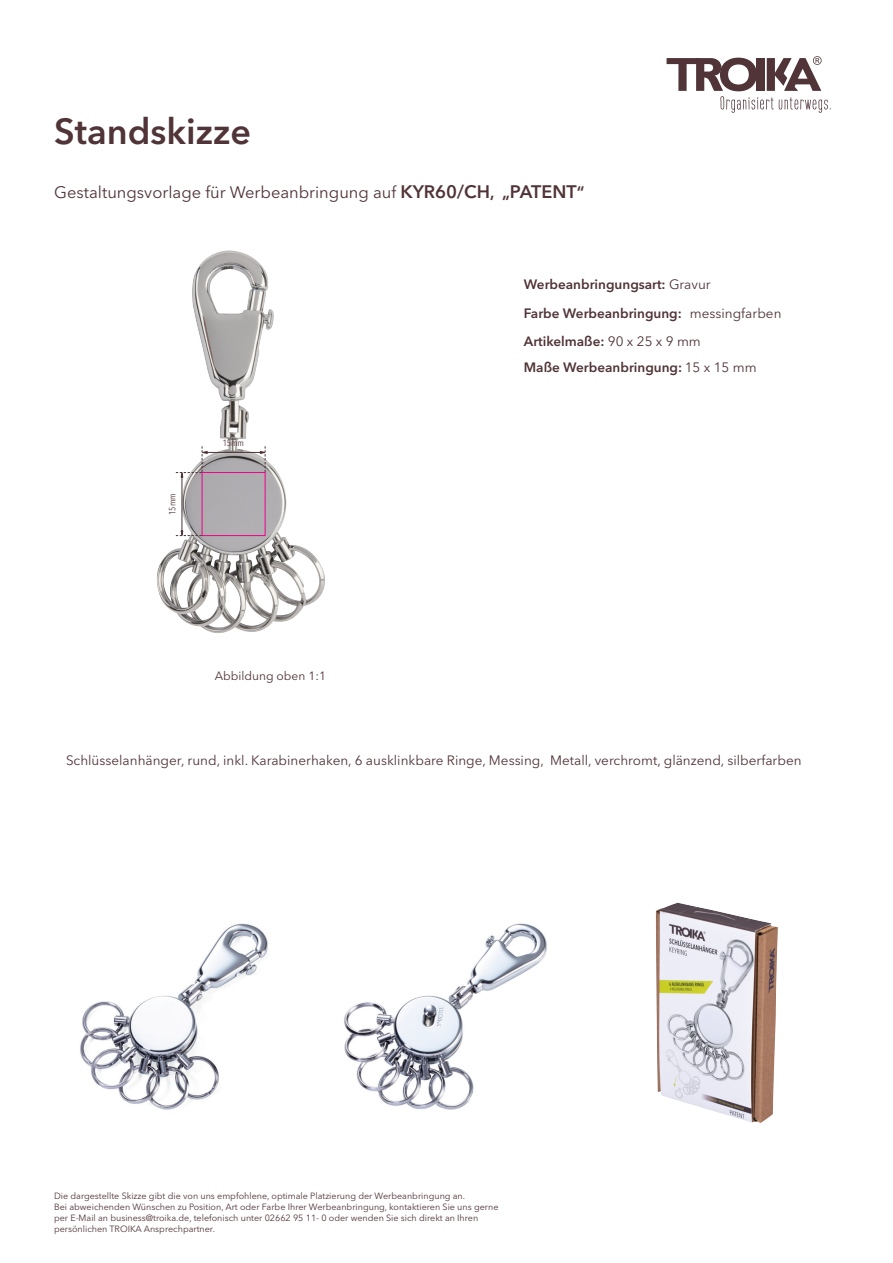
<style>
.page{position:relative;width:893px;height:1263px;background:#fff}
.page>*{position:absolute;margin:0;border:0;box-sizing:border-box;transform-origin:0 0}
.t1{font:600 36px "Avenir Next LT Pro";color:#503438}
.t2{font:16.5px "Avenir Next LT Pro";color:#503438}
.t3{font:13.5px "Avenir Next LT Pro";color:#503438}
.t4{font:600 13.5px/28.5px "Avenir Next LT Pro";color:#503438}
.t5{font:12px "Avenir Next LT Pro";color:#503438}
.t6{font:9px/10.8px "Avenir Next LT Pro";color:#503438}
.t7{font:condensed 9px "Avenir Next LT Pro";color:#503438}
.s1{font-weight:600;font-size:18px}
.s2{font-weight:600}
.s3{font-weight:400}
</style>
<div class="page">
<svg style="left:667px;top:56px;width:164px;height:57px"></svg>
<img style="left:156px;top:250px;width:169px;height:383px">
<div style="left:202px;top:472px;width:63px;height:64px;border:1px solid #ed028c"></div>
<hr style="left:182px;top:476px;width:1px;height:56px;background:#503438">
<svg style="left:176px;top:530px;width:26px;height:6px"></svg>
<hr style="left:206px;top:452px;width:58px;height:1px;background:#503438">
<svg style="left:260px;top:446px;width:6px;height:26px"></svg>
<svg style="left:176px;top:446px;width:32px;height:32px"></svg>
<img style="left:80px;top:924px;width:188px;height:185px">
<img style="left:344px;top:924px;width:203px;height:185px">
<img style="left:656px;top:902px;width:122px;height:221px">
<h1 class="t1" style="left:54px;top:110px;width:198px">Standskizze</h1>
<h2 class="t2" style="left:54px;top:182px;width:532px">Gestaltungsvorlage für Werbeanbringung auf <span class="s1">KYR60/CH</span><span class="s2">, „</span><span class="s1">PATENT</span><span class="s2">“</span></h2>
<h3 class="t4" style="left:524px;top:270px;width:188px">Werbeanbringungsart: <span class="s3">Gravur<br></span>Farbe Werbeanbringung:<br>Artikelmaße: <span class="s3">90 x 25 x 9 mm</span></h3>
<h3 class="t3" style="left:690px;top:305px;width:93px">messingfarben</h3>
<p class="t7" style="left:167px;top:515px;width:23px;rotate:-90deg">15mm</p>
<p class="t7" style="left:223px;top:437px;width:23px">15mm</p>
<h3 class="t5" style="left:215px;top:669px;width:113px">Abbildung oben 1:1</h3>
<h3 class="t4" style="left:524px;top:353px;width:234px">Maße Werbeanbringung: <span class="s3">15 x 15 mm</span></h3>
<h3 class="t3" style="left:66px;top:752px;width:737px">Schlüsselanhänger, rund, inkl. Karabinerhaken, 6 ausklinkbare Ringe, Messing, Metall, verchromt, glänzend, silberfarben</h3>
<p class="t6" style="left:54px;top:1191px;width:446px">Die dargestellte Skizze gibt die von uns empfohlene, optimale Platzierung der Werbeanbringung an.<br>Bei abweichenden Wünschen zu Position, Art oder Farbe Ihrer Werbeanbringung, kontaktieren Sie uns gerne per E-Mail an business@troika.de, telefonisch unter 02662 95 11- 0 oder wenden Sie sich direkt an Ihren persönlichen TROIKA Ansprechpartner.</p>
</div>
